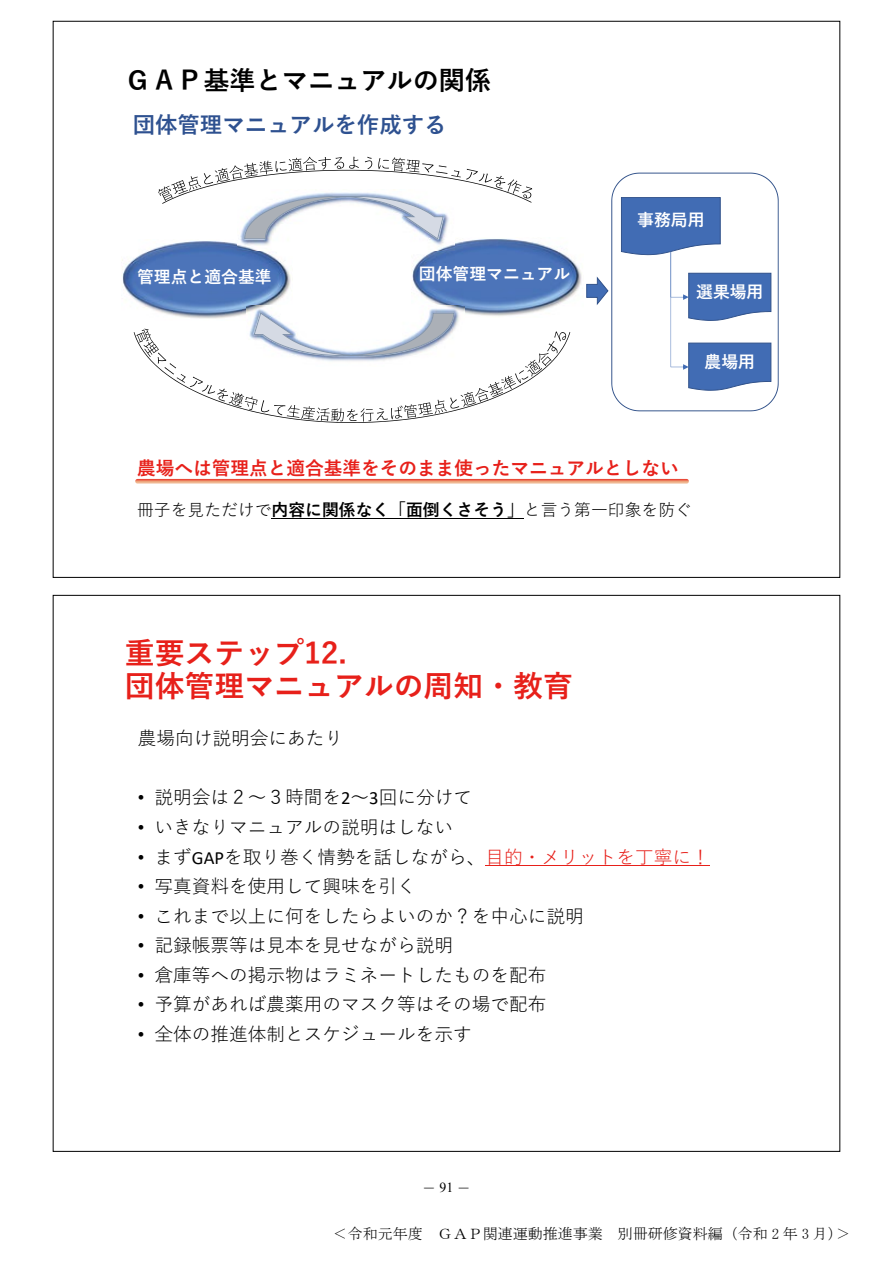
<style>
.page{position:relative;width:893px;height:1263px;background:#fff}
.page>*{position:absolute;margin:0;border:0;box-sizing:border-box;transform-origin:0 0}
.t1{font:700 29.85px/32.2px "Yu Gothic";color:#e7201a}
.t2{font:700 26.25px "Yu Gothic";color:#000}
.t3{font:700 22.35px "Yu Gothic";color:#2e5190}
.t4{font:18.6px "Yu Gothic";color:#000}
.t5{font:700 18.6px "Yu Gothic";color:#e7201a}
.t6{font:16.8px "Yu Gothic";color:#000}
.t7{font:700 16.8px "Yu Gothic";color:#fff}
.t8{font:15px "MS Mincho";color:#000}
.t9{font:13.8px "MS Mincho";color:#000}
.s1{font-weight:700}
.s2{font-family:"Arial"}
.s3{font-family:"Calibri"}
.s4{color:#e7201a}
.s5{font-family:"Times New Roman"}
</style>
<div class="page">
<hr style="left:486px;top:865px;width:224px;height:1px;background:#e7201a">
<hr style="left:272px;top:518px;width:252px;height:1px;background:#000">
<img style="left:122px;top:241px;width:169px;height:71px">
<img style="left:412px;top:240px;width:170px;height:72px">
<img style="left:238px;top:240px;width:216px;height:10px">
<svg style="left:158px;top:157px;width:374px;height:83px"></svg>
<img style="left:247px;top:306px;width:218px;height:6px">
<svg style="left:134px;top:312px;width:436px;height:111px"></svg>
<img style="left:135px;top:479px;width:554px;height:5px">
<svg style="left:586px;top:173px;width:193px;height:238px"></svg>
<h2 class="t2" style="left:125px;top:66px;width:368px">ＧＡＰ基準とマニュアルの関係</h2>
<p class="t3" style="left:133px;top:112px;width:315px">団体管理マニュアルを作成する</p>
<p class="t7" style="left:137px;top:267px;width:136px">管理点と適合基準</p>
<p class="t7" style="left:419px;top:264px;width:153px">団体管理マニュアル</p>
<p class="t7" style="left:637px;top:211px;width:69px">事務局用</p>
<p class="t7" style="left:696px;top:282px;width:69px">選果場用</p>
<p class="t7" style="left:705px;top:352px;width:52px">農場用</p>
<p class="t5" style="left:137px;top:458px;width:543px">農場へは管理点と適合基準をそのまま使ったマニュアルとしない</p>
<p class="t6" style="left:137px;top:494px;width:556px">冊子を見ただけで<span class="s1">内容に関係なく「面倒くさそう」</span>と言う第一印象を防ぐ</p>
<h1 class="t1" style="left:125px;top:638px;width:450px">重要ステップ12.<br>団体管理マニュアルの周知・教育</h1>
<p class="t4" style="left:138px;top:721px;width:207px">農場向け説明会にあたり</p>
<p class="t4" style="left:138px;top:780px;width:336px"><span class="s2">•</span> 説明会は２〜３時間を<span class="s3">2</span>〜<span class="s3">3</span>回に分けて</p>
<p class="t4" style="left:138px;top:810px;width:317px"><span class="s2">•</span> いきなりマニュアルの説明はしない</p>
<p class="t4" style="left:138px;top:839px;width:573px"><span class="s2">•</span> まず<span class="s3">GAP</span>を取り巻く情勢を話しながら、<span class="s4">目的・メリットを丁寧に！</span></p>
<p class="t4" style="left:138px;top:869px;width:280px"><span class="s2">•</span> 写真資料を使用して興味を引く</p>
<p class="t4" style="left:138px;top:898px;width:448px"><span class="s2">•</span> これまで以上に何をしたらよいのか？を中⼼に説明</p>
<p class="t4" style="left:138px;top:928px;width:317px"><span class="s2">•</span> 記録帳票等は見本を見せながら説明</p>
<p class="t4" style="left:138px;top:957px;width:410px"><span class="s2">•</span> 倉庫等への掲示物はラミネートしたものを配布</p>
<p class="t4" style="left:138px;top:987px;width:410px"><span class="s2">•</span> 予算があれば農薬用のマスク等はその場で配布</p>
<p class="t4" style="left:138px;top:1017px;width:336px"><span class="s2">•</span> 全体の推進体制とスケジュールを示す</p>
<p class="t9" style="left:422px;top:1181px;width:50px">－ <span class="s5">91</span> －</p>
<p class="t8" style="left:333px;top:1226px;width:519px">＜令和元年度　ＧＡＰ関連運動推進事業　別冊研修資料編（令和 2 年 3 月）＞</p>
</div>
